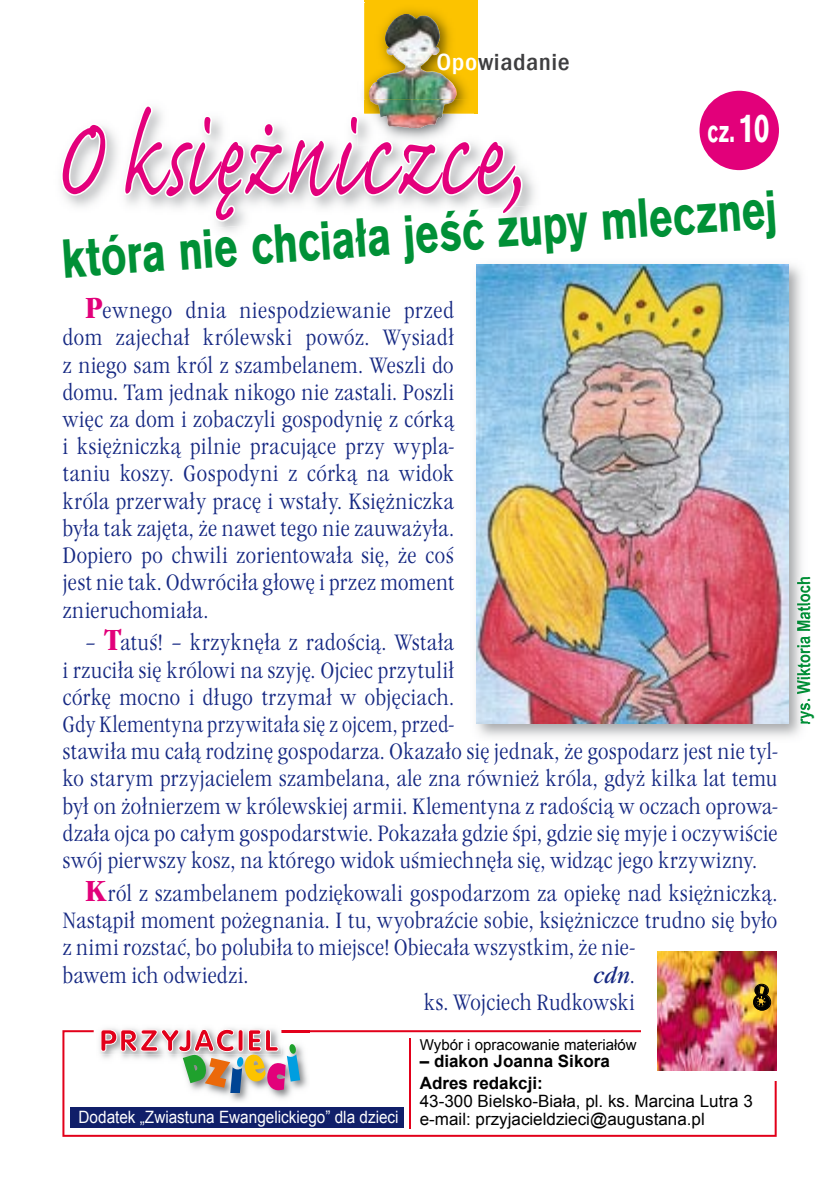
<style>
.page{position:relative;width:840px;height:1191px;background:#fff}
.page>*{position:absolute;margin:0;border:0;box-sizing:border-box;transform-origin:0 0}
.t1{font:144px "Caflisch Script Pro";letter-spacing:.025em;color:#e3007c;scale:.71 1}
.t2{font:700 57.6px "Accius TEE";color:#009036;scale:.74 1}
.t3{font:700 32.4px "Accius TEE";color:#fff;scale:.64 1}
.t4{font:30px "Jokerman";color:#000}
.t5{font:500 condensed 24px "Franklin Gothic";letter-spacing:.02em;color:#3e3e40;scale:1.1 1}
.t6{font:23px/27.2px "Garamond Itc TEE Ligh Cond";letter-spacing:.005em;color:#162983;scale:1.09 1}
.t7{font:italic condensed 23px "Garamond Itc TEE";color:#162983;scale:1.09 1}
.t8{font:700 18px "Arial Narrow";color:#009036}
.t9{font:17px/18px "Arial";color:#000}
.t10{font:17px "Arial";color:#fff;scale:.9 1}
.t11{font:700 17px/22px "Arial";color:#000}
.t12{font:15px "Arial";color:#000}
.s1{color:#fff}
.s2{font-size:42.4px}
.s3{font-family:"Garamond Itc TEE";font-weight:700;font-stretch:condensed;font-size:30px;color:#e2007a}
.s4{font-family:"Garamond Itc TEE Ligh Cond";font-style:normal;font-stretch:normal}
</style>
<div class="page">
<svg style="left:62px;top:1030px;width:714px;height:106px"></svg>
<div style="left:70px;top:1107px;width:334px;height:21px;background:#101f69"></div>
<img style="left:96px;top:1032px;width:213px;height:71px">
<img style="left:300px;top:1030px;width:9px;height:2px">
<svg style="left:94px;top:1028px;width:206px;height:64px"></svg>
<hr style="left:409px;top:1038px;width:1px;height:90px;background:#e2001a">
<div style="left:641px;top:1027px;width:153px;height:54px;background:#fff"></div>
<img style="left:657px;top:951px;width:119px;height:119px">
<svg style="left:752px;top:983px;width:19px;height:28px"></svg>
<div style="left:699px;top:91px;width:79px;height:79px;background:#e2007a;border-radius:50%"></div>
<div style="left:364px;top:0;width:113px;height:113px;background:#fcc300"></div>
<img style="left:364px;top:3px;width:104px;height:96px">
<img style="left:368px;top:14px;width:88px;height:85px">
<img style="left:65px;top:99px;width:470px;height:106px">
<img style="left:364px;top:99px;width:113px;height:5px">
<img style="left:369px;top:99px;width:85px;height:5px">
<svg style="left:61px;top:122px;width:47px;height:75px"></svg>
<svg style="left:122px;top:104px;width:401px;height:119px"></svg>
<img style="left:476px;top:264px;width:331px;height:473px">
<img style="left:796px;top:577px;width:11px;height:146px">
<img style="left:515px;top:742px;width:256px;height:1px">
<img style="left:476px;top:265px;width:312px;height:459px">
<p class="t5" style="left:436px;top:47px;width:122px"><span class="s1">Opo</span>wiadanie</p>
<h1 class="t1" style="left:54px;top:84px;width:659px">O księżniczce,</h1>
<h3 class="t3" style="left:707px;top:113px;width:99px">cz.<span class="s2">10</span></h3>
<h2 class="t2" style="left:60px;top:226px;width:968px;rotate:-4deg">która nie chciała jeść zupy mlecznej</h2>
<p class="t6" style="left:62px;top:297px;width:360px;text-align:justify;text-indent:23px"><span class="s3">P</span>ewnego dnia niespodziewanie przed dom zajechał królewski powóz. Wysiadł z niego sam król z szambelanem. Weszli do domu. Tam jednak nikogo nie zastali. Poszli więc za dom i zobaczyli gospodynię z córką i księżniczką pilnie pracujące przy wypla&shy;taniu koszy. Gospodyni z córką na widok króla przerwały pracę i wstały. Księżniczka była tak zajęta, że nawet tego nie zauważyła.<br>Dopiero po chwili zorientowała się, że coś jest nie tak. Odwróciła głowę i przez moment znieruchomiała.</p>
<p class="t6" style="left:62px;top:629px;width:657px;text-indent:23px">– <span class="s3">T</span>atuś! – krzyknęła z radością. Wstała<br>i rzuciła się królowi na szyję. Ojciec przytulił<br>córkę mocno i długo trzymał w objęciach.<br>Gdy Klementyna przywitała się z ojcem, przed-<br>stawiła mu całą rodzinę gospodarza. Okazało się jednak, że gospodarz jest nie tyl&shy;ko starym przyjacielem szambelana, ale zna również króla, gdyż kilka lat temu był on żołnierzem w królewskiej armii. Klementyna z radością w oczach oprowa&shy;dzała ojca po całym gospodarstwie. Pokazała gdzie śpi, gdzie się myje i oczywiś cie swój pierwszy kosz, na którego widok uśmiechnęła się, widząc jego krzywizny.</p>
<p class="t6" style="left:62px;top:880px;width:657px;text-indent:23px"><span class="s3">K</span>ról z szambelanem podziękowali gospodarzom za opiekę nad księżniczką.<br>Nastąpił moment pożegnania. I tu, wyobraźcie sobie, księżniczce trudno się było z nimi rozstać, bo polubiła to miejsce! Obiecała wszystkim, że nie-<br>bawem ich odwiedzi.</p>
<p class="t7" style="left:593px;top:962px;width:39px">cdn<span class="s4">.</span></p>
<p class="t6" style="left:423px;top:988px;width:195px">ks. Wojciech Rudkowski</p>
<h3 class="t4" style="left:751px;top:976px;width:21px">8</h3>
<p class="t10" style="left:78px;top:1105px;width:357px">Dodatek „Zwiastuna Ewangelickiego” dla dzieci</p>
<p class="t12" style="left:419px;top:1035px;width:218px">Wybór i opracowanie materiałów</p>
<p class="t11" style="left:419px;top:1050px;width:191px">– diakon Joanna Sikora<br>Adres redakcji:</p>
<p class="t9" style="left:419px;top:1092px;width:334px">43-300 Bielsko-Biała, pl. ks. Marcina Lutra 3 e-mail: przyjacieldzieci@augustana.pl</p>
<p class="t8" style="left:789px;top:724px;width:150px;rotate:-90deg">rys. Wiktoria Matloch</p>
</div>
